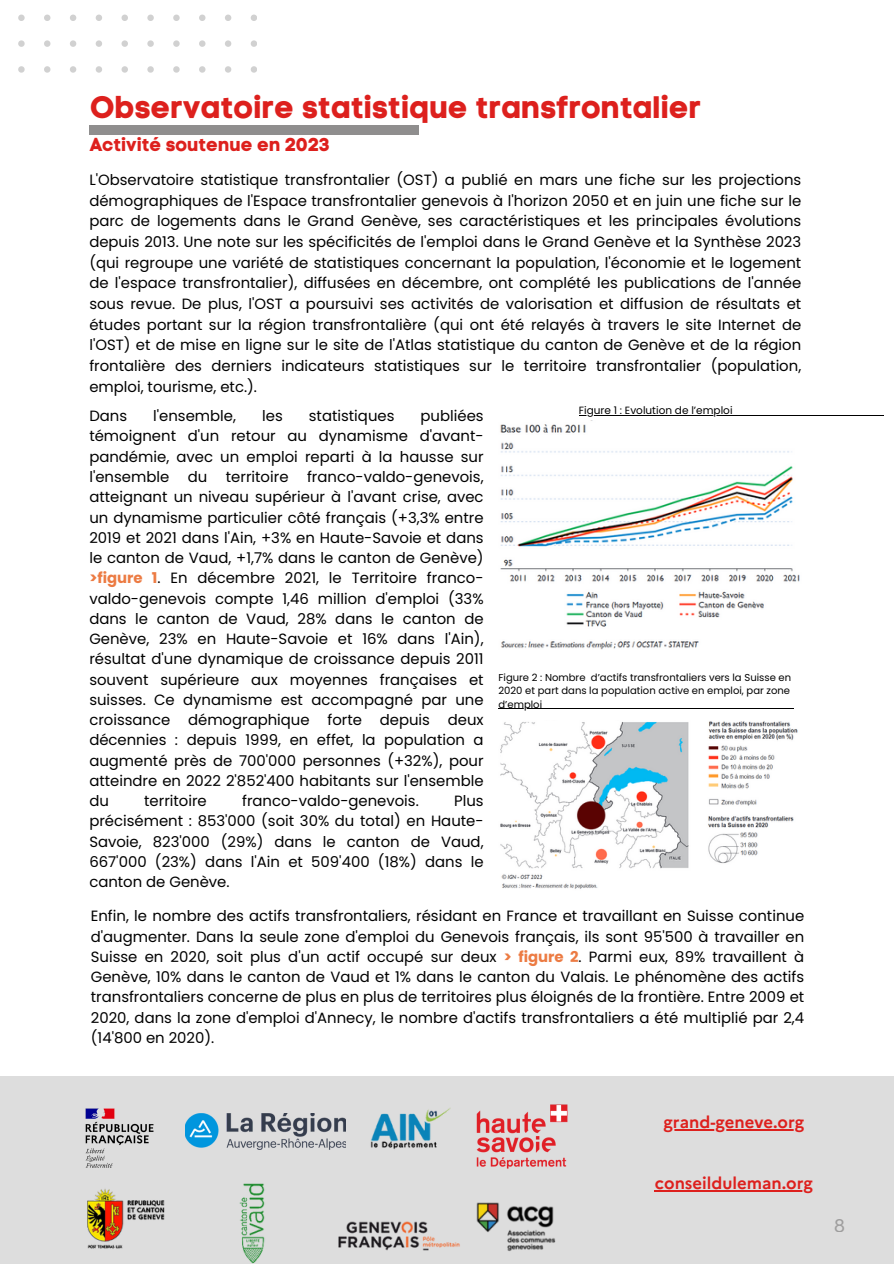
<style>
.page{position:relative;width:894px;height:1264px;background:#fff}
.page>*{position:absolute;margin:0;border:0;box-sizing:border-box;transform-origin:0 0}
.t1{font:31.05px "Code Pro Bold LC";color:#dd201d}
.t2{font:18.6px "Code Pro Bold LC";color:#dd201d}
.t3{font:18px "Marianne";color:#8f8e8e}
.t4{font:700 16.65px "Marianne";color:#dd201d}
.t5{font:14.85px/20.2px "Poppins";color:#000;text-align:justify}
.t6{font:10.5px "Poppins";color:#000}
.t7{font:10.05px/13.4px "Poppins";color:#000;text-align:justify}
.s1{font-weight:700;color:#ec7b43}
</style>
<div class="page">
<div style="left:0;top:1075px;width:893px;height:188px;background:#ddd"></div>
<img style="left:88px;top:1183px;width:357px;height:80px">
<svg style="left:18px;top:15px;width:7px;height:6px"></svg>
<svg style="left:44px;top:15px;width:6px;height:6px"></svg>
<svg style="left:70px;top:15px;width:6px;height:6px"></svg>
<svg style="left:96px;top:15px;width:6px;height:6px"></svg>
<svg style="left:121px;top:15px;width:7px;height:6px"></svg>
<svg style="left:147px;top:15px;width:7px;height:6px"></svg>
<svg style="left:173px;top:15px;width:7px;height:6px"></svg>
<svg style="left:199px;top:15px;width:6px;height:6px"></svg>
<svg style="left:225px;top:15px;width:6px;height:6px"></svg>
<svg style="left:18px;top:40px;width:7px;height:7px"></svg>
<svg style="left:44px;top:40px;width:6px;height:7px"></svg>
<svg style="left:70px;top:40px;width:6px;height:7px"></svg>
<svg style="left:96px;top:40px;width:6px;height:7px"></svg>
<svg style="left:121px;top:40px;width:7px;height:7px"></svg>
<svg style="left:147px;top:40px;width:7px;height:7px"></svg>
<svg style="left:173px;top:40px;width:7px;height:7px"></svg>
<svg style="left:199px;top:40px;width:6px;height:7px"></svg>
<svg style="left:225px;top:40px;width:6px;height:7px"></svg>
<svg style="left:18px;top:66px;width:7px;height:7px"></svg>
<svg style="left:44px;top:66px;width:6px;height:7px"></svg>
<svg style="left:70px;top:66px;width:6px;height:7px"></svg>
<svg style="left:96px;top:66px;width:6px;height:7px"></svg>
<svg style="left:121px;top:66px;width:7px;height:7px"></svg>
<svg style="left:147px;top:66px;width:7px;height:7px"></svg>
<svg style="left:173px;top:66px;width:7px;height:7px"></svg>
<svg style="left:199px;top:66px;width:6px;height:7px"></svg>
<svg style="left:225px;top:66px;width:6px;height:7px"></svg>
<svg style="left:251px;top:15px;width:6px;height:6px"></svg>
<svg style="left:251px;top:40px;width:6px;height:7px"></svg>
<svg style="left:251px;top:66px;width:6px;height:7px"></svg>
<div style="left:89px;top:126px;width:330px;height:9px;background:#8f8e8e"></div>
<img style="left:370px;top:1108px;width:81px;height:41px">
<img style="left:85px;top:1108px;width:69px;height:60px">
<img style="left:500px;top:721px;width:298px;height:168px">
<img style="left:500px;top:420px;width:300px;height:229px">
<img style="left:185px;top:1113px;width:160px;height:36px">
<img style="left:445px;top:1202px;width:111px;height:49px">
<img style="left:476px;top:1104px;width:92px;height:65px">
<hr style="left:654px;top:1190px;width:158px;height:1px;background:#dd201d">
<hr style="left:663px;top:1129px;width:141px;height:1px;background:#dd201d">
<hr style="left:578px;top:415px;width:154px;height:1px;background:#000">
<hr style="left:732px;top:415px;width:151px;height:1px;background:#000">
<hr style="left:498px;top:708px;width:44px;height:1px;background:#000">
<hr style="left:542px;top:708px;width:251px;height:1px;background:#000">
<h1 class="t1" style="left:89px;top:88px;width:614px">Observatoire statistique transfrontalier</h1>
<p class="t2" style="left:89px;top:134px;width:242px">Activité soutenue en 2023</p>
<p class="t5" style="left:89px;top:169px;width:713px;line-height:20.7px">L'Observatoire statistique transfrontalier (OST) a publié en mars une fiche sur les projections démographiques de l'Espace transfrontalier genevois à l'horizon 2050 et en juin une fiche sur le parc de logements dans le Grand Genève, ses caractéristiques et les principales évolutions depuis 2013. Une note sur les spécificités de l'emploi dans le Grand Genève et la Synthèse 2023 (qui regroupe une variété de statistiques concernant la population, l'économie et le logement de l'espace transfrontalier), diffusées en décembre, ont complété les publications de l'année sous revue. De plus, l'OST a poursuivi ses activités de valorisation et diffusion de résultats et études portant sur la région transfrontalière (qui ont été relayés à travers le site Internet de l'OST) et de mise en ligne sur le site de l'Atlas statistique du canton de Genève et de la région frontalière des derniers indicateurs statistiques sur le territoire transfrontalier (population, emploi, tourisme, etc.).</p>
<p class="t5" style="left:89px;top:406px;width:39px">Dans</p>
<p class="t5" style="left:153px;top:406px;width:84px">l'ensemble,</p>
<p class="t5" style="left:262px;top:406px;width:22px">les</p>
<p class="t5" style="left:309px;top:406px;width:87px">statistiques</p>
<p class="t5" style="left:89px;top:406px;width:395px;text-indent:331px">publiées témoignent d'un retour au dynamisme d'avant&shy;pandémie, avec un emploi reparti à la hausse sur l'ensemble du territoire franco-valdo-genevois, atteignant un niveau supérieur à l'avant crise, avec un dynamisme particulier côté français (+3,3% entre 2019 et 2021 dans l'Ain, +3% en Haute-Savoie et dans le canton de Vaud, +1,7% dans le canton de Genève) <span class="s1">&gt;figure 1</span>. En décembre 2021, le Territoire franco&shy;valdo-genevois compte 1,46 million d'emploi (33% dans le canton de Vaud, 28% dans le canton de Genève, 23% en Haute-Savoie et 16% dans l'Ain), résultat d'une dynamique de croissance depuis 2011 souvent supérieure aux moyennes françaises et suisses. Ce dynamisme est accompagné par une croissance démographique forte depuis deux décennies : depuis 1999, en effet, la population a augmenté près de 700'000 personnes (+32%), pour atteindre en 2022 2'852'400 habitants sur l'ensemble du</p>
<p class="t5" style="left:144px;top:790px;width:64px">territoire</p>
<p class="t5" style="left:242px;top:790px;width:178px">franco-valdo-genevois.</p>
<p class="t5" style="left:89px;top:790px;width:395px;text-indent:364px">Plus précisément : 853'000 (soit 30% du total) en Haute-Savoie, 823'000 (29%) dans le canton de Vaud, 667'000 (23%) dans l'Ain et 509'400 (18%) dans le canton de Genève.</p>
<p class="t6" style="left:578px;top:403px;width:155px">Figure 1 : Evolution de l’emploi</p>
<p class="t7" style="left:498px;top:670px;width:294px">Figure 2 : Nombre d’actifs transfrontaliers vers la Suisse en 2020 et part dans la population active en emploi, par zone d’emploi</p>
<p class="t5" style="left:91px;top:906px;width:714px">Enfin, le nombre des actifs transfrontaliers, résidant en France et travaillant en Suisse continue d'augmenter. Dans la seule zone d'emploi du Genevois français, ils sont 95'500 à travailler en Suisse en 2020, soit plus d'un actif occupé sur deux <span class="s1">&gt; figure 2</span>. Parmi eux, 89% travaillent à Genève, 10% dans le canton de Vaud et 1% dans le canton du Valais. Le phénomène des actifs transfrontaliers concerne de plus en plus de territoires plus éloignés de la frontière. Entre 2009 et 2020, dans la zone d'emploi d'Annecy, le nombre d'actifs transfrontaliers a été multiplié par 2,4 (14'800 en 2020).</p>
<p class="t4" style="left:663px;top:1111px;width:142px">grand-geneve.org</p>
<p class="t4" style="left:654px;top:1173px;width:159px">conseilduleman.org</p>
<p class="t3" style="left:833px;top:1214px;width:12px">8</p>
</div>
